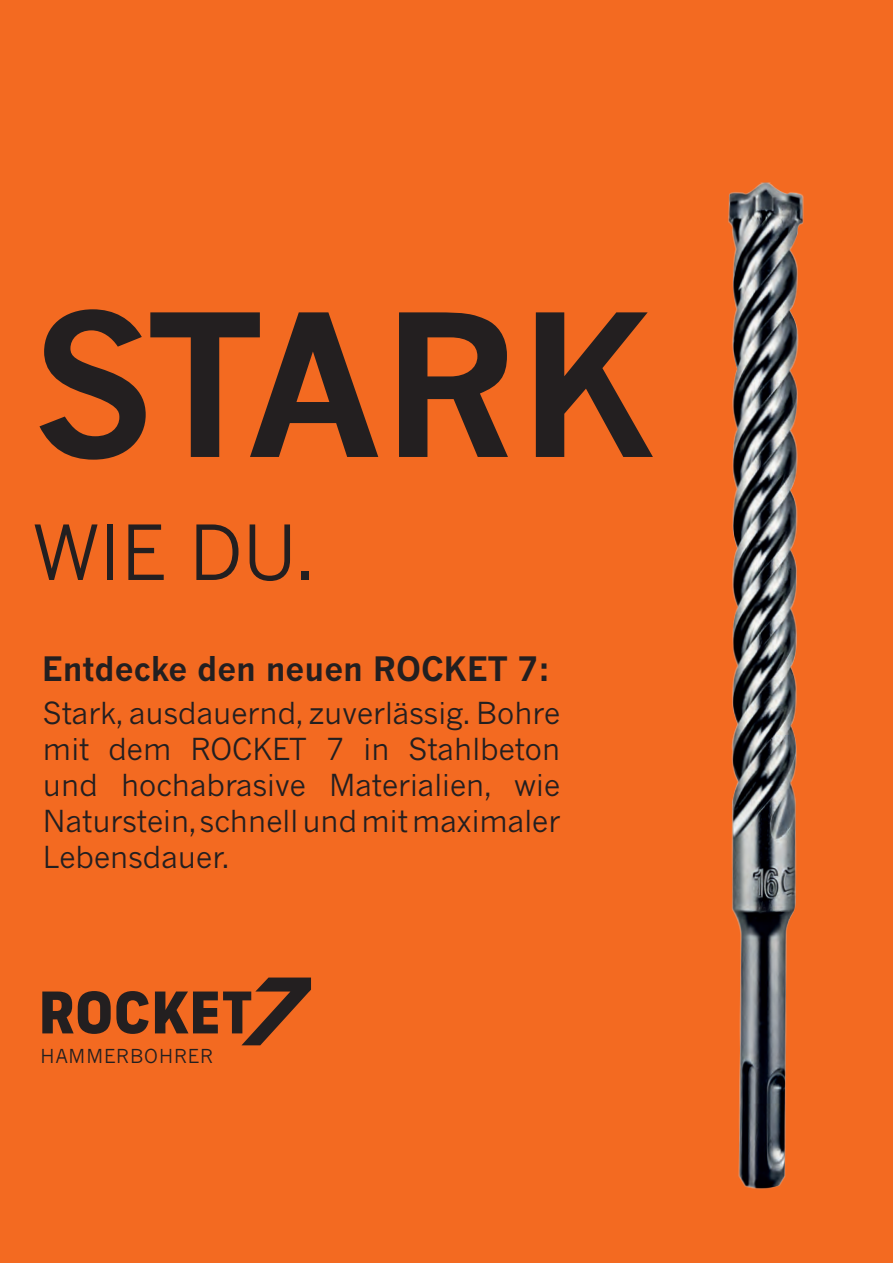
<style>
.page{position:relative;width:893px;height:1263px;background:#f36a21}
.page>*{position:absolute;margin:0;border:0;box-sizing:border-box;transform-origin:0 0}
.t1{font:700 193.5px "News Gothic MT Pro";letter-spacing:-.02em;color:#231f20}
.t2{font:75px "News Gothic MT Pro";color:#231f20}
.t3{font:700 33px "News Gothic MT Pro";color:#231f20}
.t4{font:30px/36px "News Gothic MT Pro";color:#231f20;text-align:justify}
.t5{font:19.05px "News Gothic MT Pro";letter-spacing:.05em;color:#231f20}
</style>
<div class="page">
<svg style="left:42px;top:991px;width:107px;height:43px"></svg>
<svg style="left:155px;top:977px;width:156px;height:68px"></svg>
<img style="left:728px;top:182px;width:76px;height:1007px">
<p class="t1" style="left:32px;top:268px;width:624px">STARK</p>
<p class="t2" style="left:32px;top:507px;width:283px">WIE DU.</p>
<p class="t3" style="left:42px;top:649px;width:510px">Entdecke den neuen ROCKET 7:</p>
<p class="t4" style="left:43px;top:695px;width:519px">Stark, ausdauernd, zuverlässig. Bohre mit dem ROCKET 7 in Stahlbeton und hochabrasive Materialien, wie Naturstein, schnell und mit maximaler Lebensdauer.</p>
<p class="t5" style="left:41px;top:1045px;width:174px">HAMMERBOHRER</p>
</div>
